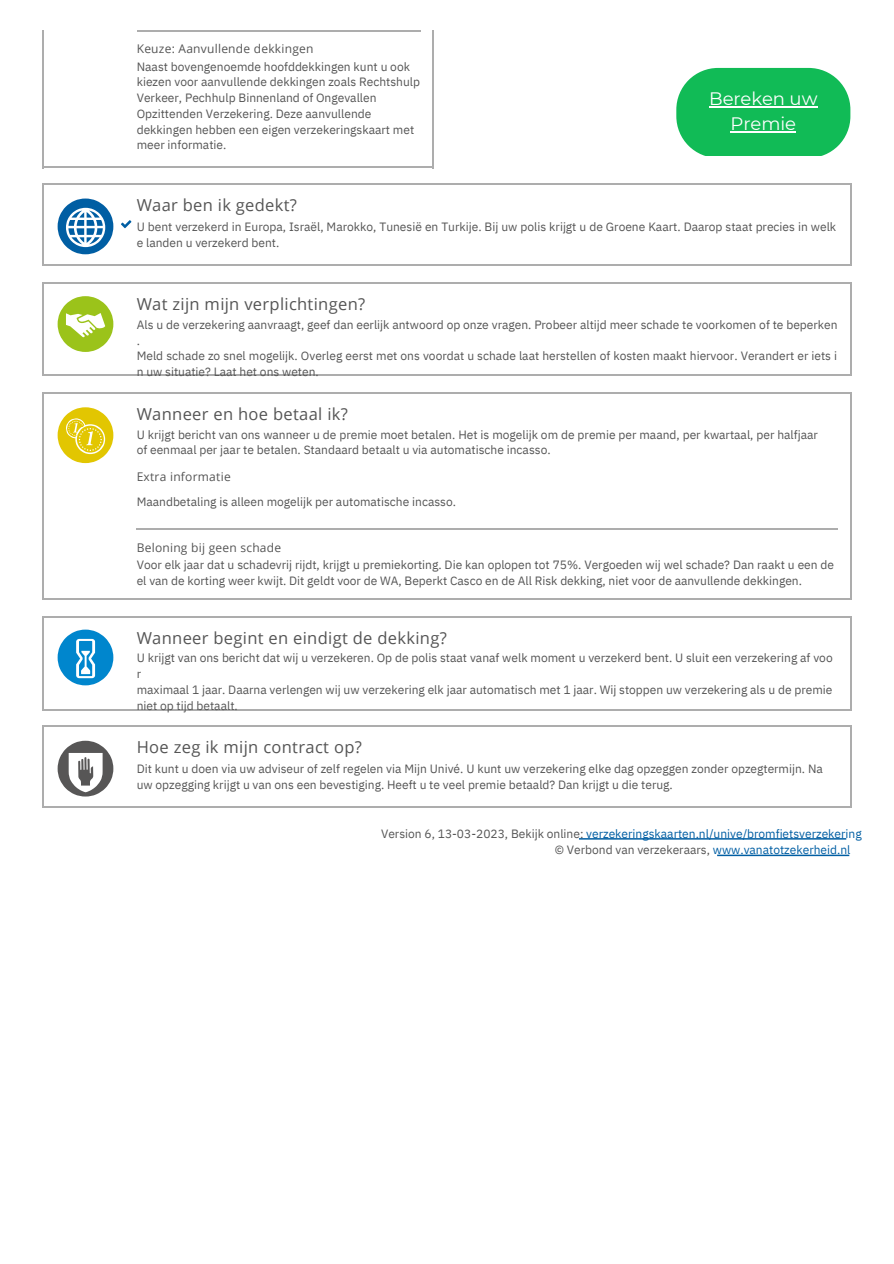
<style>
.page{position:relative;width:894px;height:1264px;background:#fff}
.page>*{position:absolute;margin:0;border:0;box-sizing:border-box;transform-origin:0 0}
.t1{font:18px/24.8px "Montserrat";letter-spacing:-.005em;color:#fff;text-align:center}
.t2{font:16.5px "Open Sans";letter-spacing:.02em;color:#555}
.t3{font:12px/15.8px "IBM Plex Sans";color:#555}
.t4{font:12px/15.8px "IBM Plex Sans";color:#005ea3}
.t5{font:12px "Open Sans";letter-spacing:.02em;color:#555}
.s1{color:#555}
</style>
<div class="page">
<hr style="left:42px;top:183px;width:809px;height:2px;background:#adadad">
<hr style="left:42px;top:264px;width:809px;height:2px;background:#adadad">
<hr style="left:42px;top:183px;width:2px;height:83px;background:#adadad">
<hr style="left:849px;top:183px;width:2px;height:83px;background:#adadad">
<hr style="left:42px;top:282px;width:809px;height:2px;background:#adadad">
<hr style="left:42px;top:374px;width:809px;height:1px;background:#adadad">
<hr style="left:42px;top:282px;width:2px;height:93px;background:#adadad">
<hr style="left:849px;top:282px;width:2px;height:93px;background:#adadad">
<hr style="left:42px;top:392px;width:809px;height:1px;background:#adadad">
<hr style="left:42px;top:598px;width:809px;height:1px;background:#adadad">
<hr style="left:42px;top:392px;width:2px;height:207px;background:#adadad">
<hr style="left:849px;top:392px;width:2px;height:207px;background:#adadad">
<hr style="left:42px;top:616px;width:809px;height:1px;background:#adadad">
<hr style="left:42px;top:709px;width:809px;height:1px;background:#adadad">
<hr style="left:42px;top:616px;width:2px;height:94px;background:#adadad">
<hr style="left:849px;top:616px;width:2px;height:94px;background:#adadad">
<hr style="left:42px;top:725px;width:809px;height:2px;background:#adadad">
<hr style="left:42px;top:806px;width:809px;height:2px;background:#adadad">
<hr style="left:42px;top:725px;width:2px;height:83px;background:#adadad">
<hr style="left:849px;top:725px;width:2px;height:83px;background:#adadad">
<hr style="left:42px;top:167px;width:392px;height:1px;background:#adadad">
<hr style="left:42px;top:23px;width:2px;height:145px;background:#adadad">
<hr style="left:432px;top:23px;width:2px;height:145px;background:#adadad">
<hr style="left:137px;top:30px;width:283px;height:2px;background:#adadad">
<svg style="left:58px;top:198px;width:55px;height:56px"></svg>
<svg style="left:121px;top:220px;width:10px;height:8px"></svg>
<svg style="left:58px;top:296px;width:55px;height:56px"></svg>
<svg style="left:58px;top:407px;width:55px;height:56px"></svg>
<hr style="left:137px;top:528px;width:700px;height:2px;background:#adadad">
<svg style="left:58px;top:629px;width:55px;height:56px"></svg>
<svg style="left:58px;top:740px;width:55px;height:56px"></svg>
<hr style="left:579px;top:838px;width:266px;height:1px;background:#005ea3">
<hr style="left:717px;top:854px;width:131px;height:2px;background:#005ea3">
<svg style="left:676px;top:68px;width:174px;height:88px;background:#29c267"></svg>
<hr style="left:709px;top:106px;width:108px;height:1px;background:#fff">
<hr style="left:730px;top:131px;width:65px;height:1px;background:#fff">
<p class="t5" style="left:137px;top:41px;width:178px">Keuze: Aanvullende dekkingen</p>
<p class="t3" style="left:137px;top:58px;width:285px">Naast bovengenoemde hoofddekkingen kunt u ook kiezen voor aanvullende dekkingen zoals Rechtshulp Verkeer, Pechhulp Binnenland of Ongevallen Opzittenden Verzekering. Deze aanvullende dekkingen hebben een eigen verzekeringskaart met meer informatie.</p>
<h2 class="t2" style="left:137px;top:194px;width:162px">Waar ben ik gedekt?</h2>
<h1 class="t1" style="left:709px;top:86px;width:110px">Bereken uw<br>Premie</h1>
<p class="t3" style="left:137px;top:219px;width:700px">U bent verzekerd in Europa, Israël, Marokko, Tunesië en Turkije. Bij uw polis krijgt u de Groene Kaart. Daarop staat precies in welk e landen u verzekerd bent.</p>
<h2 class="t2" style="left:137px;top:293px;width:230px">Wat zijn mijn verplichtingen?</h2>
<p class="t3" style="left:137px;top:316px;width:702px">Als u de verzekering aanvraagt, geef dan eerlijk antwoord op onze vragen. Probeer altijd meer schade te voorkomen of te beperken .<br>Meld schade zo snel mogelijk. Overleg eerst met ons voordat u schade laat herstellen of kosten maakt hiervoor. Verandert er iets i n uw situatie? Laat het ons weten.</p>
<h2 class="t2" style="left:137px;top:402px;width:213px">Wanneer en hoe betaal ik?</h2>
<p class="t3" style="left:137px;top:426px;width:682px">U krijgt bericht van ons wanneer u de premie moet betalen. Het is mogelijk om de premie per maand, per kwartaal, per halfjaar of eenmaal per jaar te betalen. Standaard betaalt u via automatische incasso.</p>
<p class="t5" style="left:137px;top:468px;width:95px">Extra informatie</p>
<p class="t3" style="left:137px;top:493px;width:321px">Maandbetaling is alleen mogelijk per automatische incasso.</p>
<p class="t5" style="left:137px;top:539px;width:146px">Beloning bij geen schade</p>
<p class="t3" style="left:137px;top:557px;width:698px">Voor elk jaar dat u schadevrij rijdt, krijgt u premiekorting. Die kan oplopen tot 75%. Vergoeden wij wel schade? Dan raakt u een de el van de korting weer kwijt. Dit geldt voor de WA, Beperkt Casco en de All Risk dekking, niet voor de aanvullende dekkingen.</p>
<h2 class="t2" style="left:137px;top:626px;width:311px">Wanneer begint en eindigt de dekking?</h2>
<p class="t3" style="left:137px;top:650px;width:697px">U krijgt van ons bericht dat wij u verzekeren. Op de polis staat vanaf welk moment u verzekerd bent. U sluit een verzekering af voo r<br>maximaal 1 jaar. Daarna verlengen wij uw verzekering elk jaar automatisch met 1 jaar. Wij stoppen uw verzekering als u de premie niet op tijd betaalt.</p>
<h2 class="t2" style="left:137px;top:736px;width:226px">Hoe zeg ik mijn contract op?</h2>
<p class="t3" style="left:137px;top:761px;width:687px">Dit kunt u doen via uw adviseur of zelf regelen via Mijn Univé. U kunt uw verzekering elke dag opzeggen zonder opzegtermijn. Na uw opzegging krijgt u van ons een bevestiging. Heeft u te veel premie betaald? Dan krijgt u die terug.</p>
<p class="t4" style="left:554px;top:825px;width:308px;text-indent:-174px"><span class="s1">Version 6, 13-03-2023, Bekijk online:</span> verzekeringskaarten.nl/unive/bromfietsverzekering <span class="s1">© Verbond van verzekeraars,</span> www.vanatotzekerheid.nl</p>
</div>
